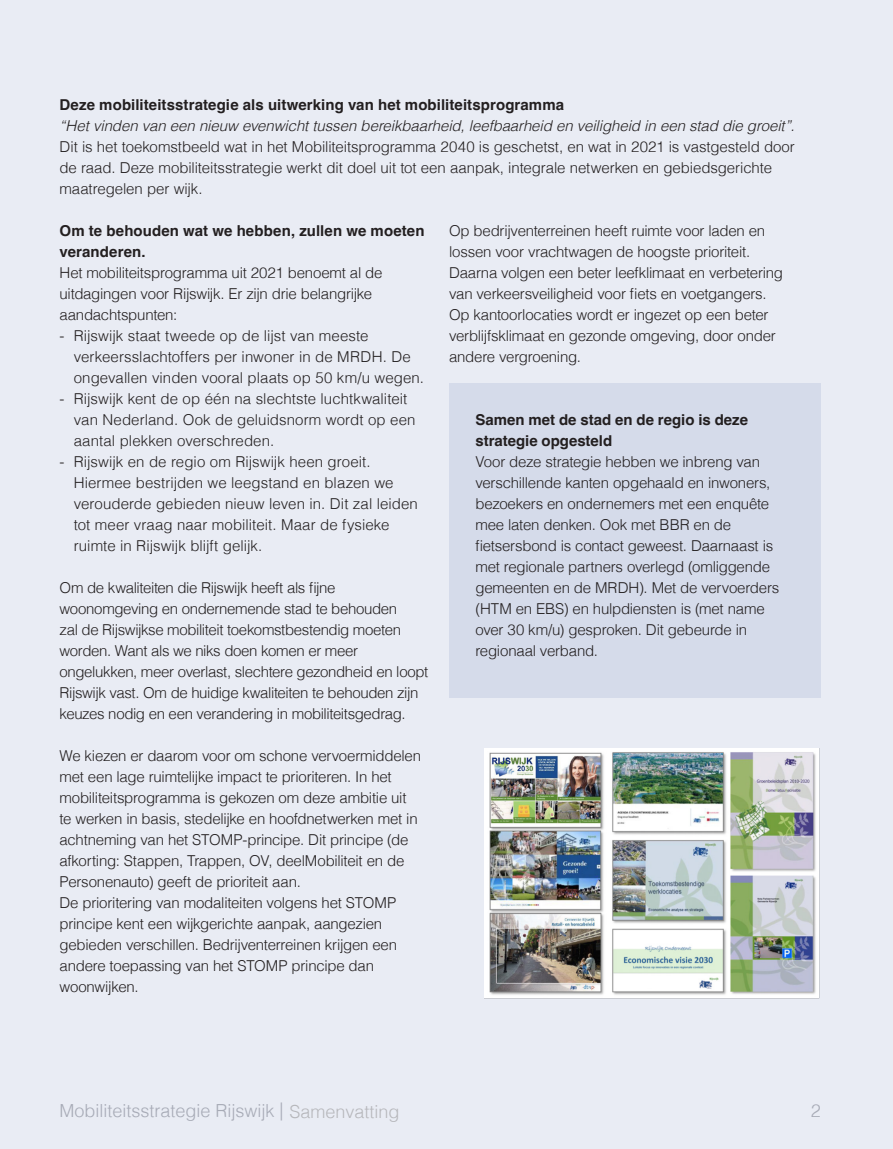
<style>
.page{position:relative;width:893px;height:1149px;background:#fff}
.page>*{position:absolute;margin:0;border:0;box-sizing:border-box;transform-origin:0 0}
.t1{font:300 18px "Helvetica";color:#b6b7bb}
.t2{font:300 15px/21px "Helvetica";letter-spacing:-.015em;color:#231f20}
.t3{font:300 15px/21px "Helvetica";letter-spacing:.005em;color:#231f20}
.t4{font:700 15px/21px "Helvetica";letter-spacing:.005em;color:#231f20}
.s1{font-style:italic}
</style>
<div class="page">
<div style="left:0;top:0;width:893px;height:1148px;background:#e9ecf4"></div>
<img style="left:484px;top:748px;width:336px;height:251px">
<div style="left:449px;top:383px;width:372px;height:314px;background:#d5dbea"></div>
<p class="t4" style="left:60px;top:96px;width:506px">Deze mobiliteitsstrategie als uitwerking van het mobiliteitsprogramma</p>
<p class="t2" style="left:60px;top:114px;width:737px"><span class="s1">“Het vinden van een nieuw evenwicht tussen bereikbaarheid, leefbaarheid en veiligheid in een stad die groeit”.<br></span>Dit is het toekomstbeeld wat in het Mobiliteitsprogramma 2040 is geschetst, en wat in 2021 is vastgesteld door de raad. Deze mobiliteitsstrategie werkt dit doel uit tot een aanpak, integrale netwerken en gebiedsgerichte maatregelen per wijk.</p>
<p class="t4" style="left:60px;top:222px;width:367px">Om te behouden wat we hebben, zullen we moeten veranderen.</p>
<p class="t2" style="left:60px;top:261px;width:324px">Het mobiliteitsprogramma uit 2021 benoemt al de uitdagingen voor Rijswijk. Er zijn drie belangrijke aandachtspunten:</p>
<p class="t3" style="left:74px;top:324px;width:352px;text-indent:-14px">- Rijswijk staat tweede op de lijst van meeste verkeersslachtoffers per inwoner in de MRDH. De ongevallen vinden vooral plaats op 50 km/u wegen.</p>
<p class="t3" style="left:74px;top:387px;width:343px;text-indent:-14px">- Rijswijk kent de op één na slechtste luchtkwaliteit van Nederland. Ook de geluidsnorm wordt op een aantal plekken overschreden.</p>
<p class="t3" style="left:74px;top:450px;width:346px;text-indent:-14px">- Rijswijk en de regio om Rijswijk heen groeit.<br>Hiermee bestrijden we leegstand en blazen we verouderde gebieden nieuw leven in. Dit zal leiden tot meer vraag naar mobiliteit. Maar de fysieke ruimte in Rijswijk blijft gelijk.</p>
<p class="t2" style="left:60px;top:576px;width:370px">Om de kwaliteiten die Rijswijk heeft als fijne woonomgeving en ondernemende stad te behouden<br>zal de Rijswijkse mobiliteit toekomstbestendig moeten worden. Want als we niks doen komen er meer ongelukken, meer overlast, slechtere gezondheid en loopt Rijswijk vast. Om de huidige kwaliteiten te behouden zijn keuzes nodig en een verandering in mobiliteitsgedrag.</p>
<p class="t2" style="left:60px;top:743px;width:363px">We kiezen er daarom voor om schone vervoermiddelen met een lage ruimtelijke impact te prioriteren. In het mobiliteitsprogramma is gekozen om deze ambitie uit te werken in basis, stedelijke en hoofdnetwerken met in achtneming van het STOMP-principe. Dit principe (de afkorting: Stappen, Trappen, OV, deelMobiliteit en de Personenauto) geeft de prioriteit aan.</p>
<p class="t2" style="left:60px;top:890px;width:339px">De prioritering van modaliteiten volgens het STOMP principe kent een wijkgerichte aanpak, aangezien gebieden verschillen. Bedrijventerreinen krijgen een andere toepassing van het STOMP principe dan woonwijken.</p>
<p class="t2" style="left:449px;top:219px;width:336px">Op bedrijventerreinen heeft ruimte voor laden en lossen voor vrachtwagen de hoogste prioriteit.<br>Daarna volgen een beter leefklimaat en verbetering van verkeersveiligheid voor fiets en voetgangers.<br>Op kantoorlocaties wordt er ingezet op een beter verblijfsklimaat en gezonde omgeving, door onder andere vergroening.</p>
<p class="t4" style="left:475px;top:411px;width:274px">Samen met de stad en de regio is deze strategie opgesteld</p>
<p class="t2" style="left:475px;top:450px;width:305px">Voor deze strategie hebben we inbreng van verschillende kanten opgehaald en inwoners, bezoekers en ondernemers met een enquête mee laten denken. Ook met BBR en de fietsersbond is contact geweest. Daarnaast is met regionale partners overlegd (omliggende gemeenten en de MRDH). Met de vervoerders (HTM en EBS) en hulpdiensten is (met name over 30 km/u) gesproken. Dit gebeurde in regionaal verband.</p>
<p class="t1" style="left:60px;top:1094px;width:342px">Mobiliteitsstrategie Rijswijk | Samenvatting</p>
<p class="t1" style="left:811px;top:1094px;width:12px">2</p>
</div>
